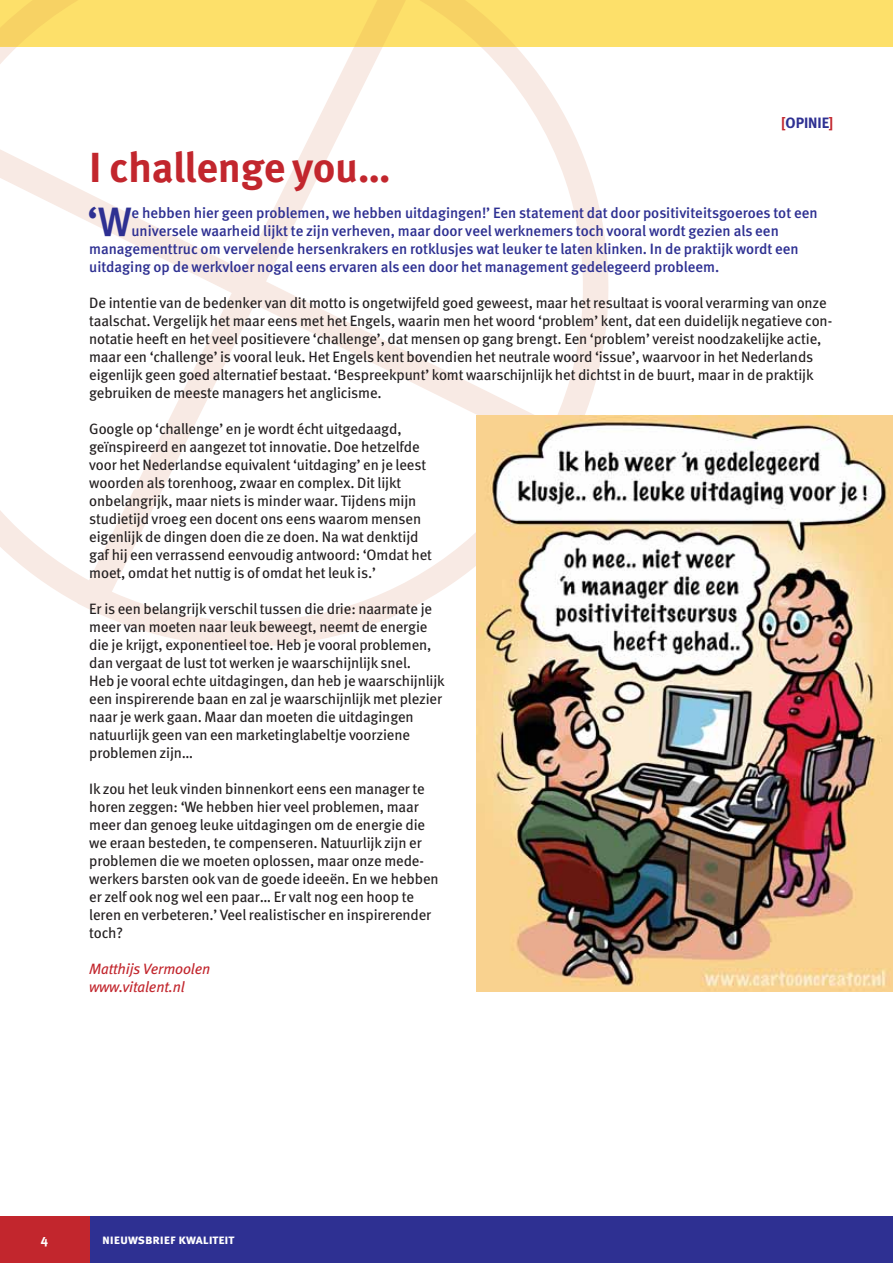
<style>
.page{position:relative;width:893px;height:1263px;background:#fff}
.page>*{position:absolute;margin:0;border:0;box-sizing:border-box;transform-origin:0 0}
.t1{font:700 42px "Meta Pro";letter-spacing:-.01em;color:#c2262d}
.t2{font:500 40.95px "Meta";color:#2e3092}
.t3{font:15px/18px "Meta";letter-spacing:-.01em;color:#231f20}
.t4{font:500 15px "Meta";color:#2e3092}
.t5{font:italic 15px/18px "Meta";letter-spacing:-.01em;color:#c2262d}
.t6{font:700 15px "Meta";letter-spacing:-.005em;color:#2e3092}
.t7{font:13.5px "Meta Bold Caps";color:#fff}
.t8{font:700 13.5px "Meta";color:#fff}
.s1{color:#c2262d}
</style>
<div class="page">
<div style="left:0;top:1216px;width:893px;height:47px;background:#2e3092"></div>
<div style="left:0;top:1216px;width:89px;height:47px;background:#c2262d"></div>
<div style="left:0;top:0;width:893px;height:47px;background:#fde06a"></div>
<svg style="left:0;top:47px;width:637px;height:600px"></svg>
<svg style="left:0;top:0;width:515px;height:47px"></svg>
<img style="left:476px;top:416px;width:417px;height:576px">
<p class="t6" style="left:781px;top:117px;width:54px"><span class="s1">[</span>OPINIE<span class="s1">]</span></p>
<h1 class="t1" style="left:89px;top:152px;width:303px">I challenge you…</h1>
<h2 class="t2" style="left:87px;top:205px;width:46px">‘W</h2>
<p class="t4" style="left:132px;top:207px;width:687px">e hebben hier geen problemen, we hebben uitdagingen!’ Een statement dat door positiviteitsgoeroes tot een</p>
<p class="t4" style="left:132px;top:225px;width:649px">universele waarheid lijkt te zijn verheven, maar door veel werknemers toch vooral wordt gezien als een</p>
<p class="t4" style="left:89px;top:243px;width:711px">managementtruc om vervelende hersenkrakers en rotklusjes wat leuker te laten klinken. In de praktijk wordt een</p>
<p class="t4" style="left:89px;top:261px;width:631px">uitdaging op de werkvloer nogal eens ervaren als een door het management gedelegeerd probleem.</p>
<p class="t3" style="left:89px;top:295px;width:744px">De intentie van de bedenker van dit motto is ongetwijfeld goed geweest, maar het resultaat is vooral verarming van onze taalschat. Vergelijk het maar eens met het Engels, waarin men het woord ‘problem’ kent, dat een duidelijk negatieve con&shy;notatie heeft en het veel positievere ‘challenge’, dat mensen op gang brengt. Een ‘problem’ vereist noodzakelijke actie, maar een ‘challenge’ is vooral leuk. Het Engels kent bovendien het neutrale woord ‘issue’, waarvoor in het Nederlands eigenlijk geen goed alternatief bestaat. ‘Bespreekpunt’ komt waarschijnlijk het dichtst in de buurt, maar in de praktijk gebruiken de meeste managers het anglicisme.</p>
<p class="t3" style="left:89px;top:421px;width:344px">Google op ‘challenge’ en je wordt écht uitgedaagd, geïnspireerd en aangezet tot innovatie. Doe hetzelfde voor het Nederlandse equivalent ‘uitdaging’ en je leest woorden als torenhoog, zwaar en complex. Dit lijkt onbelangrijk, maar niets is minder waar. Tijdens mijn studietijd vroeg een docent ons eens waarom mensen eigenlijk de dingen doen die ze doen. Na wat denktijd gaf hij een verrassend eenvoudig antwoord: ‘Omdat het moet, omdat het nuttig is of omdat het leuk is.’</p>
<p class="t3" style="left:89px;top:601px;width:357px">Er is een belangrijk verschil tussen die drie: naarmate je meer van moeten naar leuk beweegt, neemt de energie die je krijgt, exponentieel toe. Heb je vooral problemen, dan vergaat de lust tot werken je waarschijnlijk snel.<br>Heb je vooral echte uitdagingen, dan heb je waarschijnlijk een inspirerende baan en zal je waarschijnlijk met plezier naar je werk gaan. Maar dan moeten die uitdagingen natuurlijk geen van een marketinglabeltje voorziene problemen zijn…</p>
<p class="t3" style="left:89px;top:781px;width:351px">Ik zou het leuk vinden binnenkort eens een manager te horen zeggen: ‘We hebben hier veel problemen, maar meer dan genoeg leuke uitdagingen om de energie die we eraan besteden, te compenseren. Natuurlijk zijn er problemen die we moeten oplossen, maar onze mede&shy;werkers barsten ook van de goede ideeën. En we hebben er zelf ook nog wel een paar… Er valt nog een hoop te leren en verbeteren.’ Veel realistischer en inspirerender toch?</p>
<p class="t5" style="left:89px;top:961px;width:123px">Matthijs Vermoolen www.vitalent.nl</p>
<p class="t8" style="left:41px;top:1234px;width:9px">4</p>
<p class="t7" style="left:102px;top:1232px;width:134px">nieuwsbrief kwaliteit</p>
</div>
